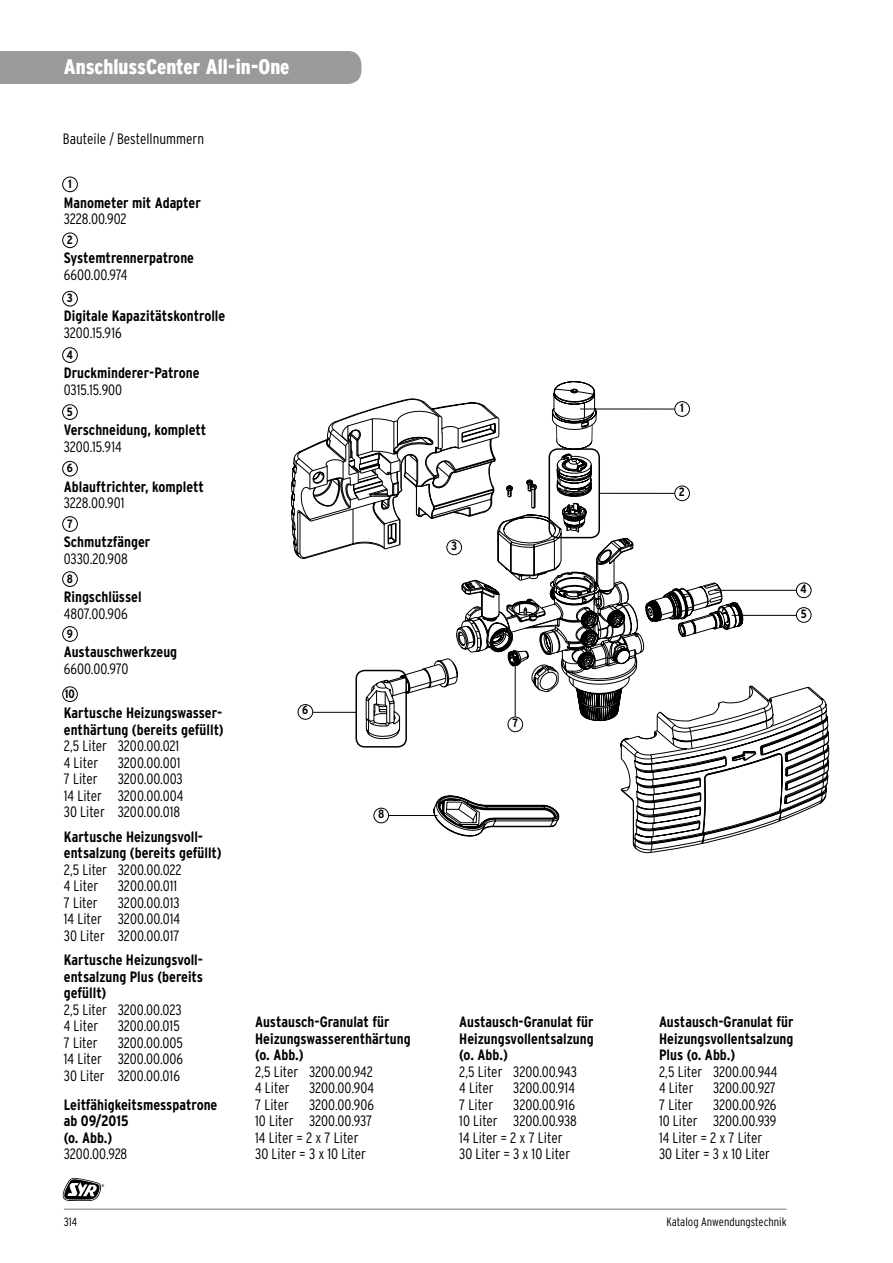
<style>
.page{position:relative;width:893px;height:1263px;background:#fff}
.page>*{position:absolute;margin:0;border:0;box-sizing:border-box;transform-origin:0 0}
.t1{font:900 condensed 21px "Interstate";color:#fff}
.t2{font:300 condensed 15px/16.5px "Interstate";color:#000}
.t3{font:700 condensed 15px/16.5px "Interstate";color:#000}
.t4{font:300 condensed 12px "Interstate";color:#000}
.t5{font:700 condensed 12px/24.6px "Interstate";color:#000}
</style>
<div class="page">
<svg style="left:63px;top:1178px;width:41px;height:23px"></svg>
<hr style="left:64px;top:1209px;width:723px;height:1px;background:#000">
<div style="left:0;top:51px;width:361px;height:33px;background:#9a9a99"></div>
<div style="left:62px;top:177px;width:16px;height:15px;border:1px solid #000;border-radius:50%"></div>
<div style="left:62px;top:233px;width:16px;height:15px;border:1px solid #000;border-radius:50%"></div>
<div style="left:62px;top:291px;width:16px;height:15px;border:1px solid #000;border-radius:50%"></div>
<div style="left:62px;top:347px;width:16px;height:16px;border:1px solid #000;border-radius:50%"></div>
<div style="left:62px;top:404px;width:16px;height:16px;border:1px solid #000;border-radius:50%"></div>
<div style="left:62px;top:461px;width:16px;height:15px;border:1px solid #000;border-radius:50%"></div>
<div style="left:62px;top:516px;width:16px;height:16px;border:1px solid #000;border-radius:50%"></div>
<div style="left:62px;top:571px;width:16px;height:16px;border:1px solid #000;border-radius:50%"></div>
<div style="left:62px;top:626px;width:16px;height:16px;border:1px solid #000;border-radius:50%"></div>
<div style="left:62px;top:686px;width:16px;height:16px;border:1px solid #000;border-radius:50%"></div>
<svg style="left:291px;top:381px;width:538px;height:472px"></svg>
<hr style="left:714px;top:590px;width:82px;height:1px;background:#000">
<hr style="left:732px;top:615px;width:64px;height:1px;background:#000">
<hr style="left:313px;top:712px;width:44px;height:1px;background:#000">
<hr style="left:389px;top:815px;width:48px;height:1px;background:#000">
<hr style="left:515px;top:661px;width:1px;height:56px;background:#000">
<h1 class="t1" style="left:64px;top:55px;width:227px">AnschlussCenter All-in-One</h1>
<p class="t2" style="left:63px;top:130px;width:143px">Bauteile / Bestellnummern</p>
<p class="t5" style="left:68px;top:171px;width:5px">1</p>
<p class="t3" style="left:64px;top:194px;width:138px">Manometer mit Adapter</p>
<p class="t2" style="left:64px;top:210px;width:64px">3228.00.902</p>
<p class="t3" style="left:64px;top:250px;width:132px">Systemtrennerpatrone</p>
<p class="t2" style="left:64px;top:266px;width:65px">6600.00.974</p>
<p class="t3" style="left:64px;top:307px;width:163px">Digitale Kapazitätskontrolle</p>
<p class="t2" style="left:64px;top:324px;width:59px">3200.15.916</p>
<p class="t3" style="left:64px;top:365px;width:137px">Druckminderer-Patrone</p>
<p class="t2" style="left:64px;top:381px;width:60px">0315.15.900</p>
<p class="t3" style="left:64px;top:421px;width:144px">Verschneidung, komplett</p>
<p class="t2" style="left:64px;top:438px;width:59px">3200.15.914</p>
<p class="t3" style="left:64px;top:478px;width:142px">Ablauftrichter, komplett</p>
<p class="t2" style="left:64px;top:494px;width:62px">3228.00.901</p>
<p class="t3" style="left:64px;top:533px;width:88px">Schmutzfänger</p>
<p class="t2" style="left:64px;top:550px;width:66px">0330.20.908</p>
<p class="t3" style="left:64px;top:588px;width:79px">Ringschlüssel</p>
<p class="t2" style="left:64px;top:605px;width:65px">4807.00.906</p>
<p class="t3" style="left:64px;top:643px;width:115px">Austauschwerkzeug</p>
<p class="t2" style="left:64px;top:660px;width:66px">6600.00.970</p>
<p class="t5" style="left:65px;top:681px;width:12px">10</p>
<p class="t5" style="left:67px;top:227px;width:8px">2</p>
<p class="t5" style="left:67px;top:286px;width:8px">3</p>
<p class="t5" style="left:67px;top:342px;width:8px">4</p>
<p class="t5" style="left:67px;top:399px;width:7px">5</p>
<p class="t5" style="left:67px;top:456px;width:8px">6</p>
<p class="t5" style="left:67px;top:511px;width:7px">7</p>
<p class="t5" style="left:67px;top:566px;width:8px">8</p>
<p class="t5" style="left:67px;top:621px;width:8px">9</p>
<p class="t3" style="left:64px;top:704px;width:161px">Kartusche Heizungswasser&shy;enthärtung (bereits gefüllt)</p>
<p class="t2" style="left:64px;top:737px;width:117px">2,5 Liter 3200.00.021<br>4 Liter</p>
<p class="t2" style="left:118px;top:754px;width:64px">3200.00.001</p>
<p class="t2" style="left:64px;top:770px;width:35px">7 Liter</p>
<p class="t2" style="left:64px;top:770px;width:121px;text-align:justify;text-indent:54px">3200.00.003<br>14 Liter 3200.00.004<br>30 Liter 3200.00.018</p>
<p class="t3" style="left:64px;top:828px;width:159px">Kartusche Heizungsvoll&shy;entsalzung (bereits gefüllt)</p>
<p class="t2" style="left:64px;top:861px;width:119px">2,5 Liter 3200.00.022<br>4 Liter</p>
<p class="t2" style="left:118px;top:877px;width:61px">3200.00.011</p>
<p class="t2" style="left:64px;top:894px;width:35px">7 Liter</p>
<p class="t2" style="left:64px;top:894px;width:118px;text-align:justify;text-indent:54px">3200.00.013<br>14 Liter 3200.00.014<br>30 Liter 3200.00.017</p>
<p class="t3" style="left:64px;top:951px;width:141px;text-align:justify">Kartusche Heizungsvoll&shy;entsalzung Plus (bereits gefüllt)</p>
<p class="t2" style="left:64px;top:1001px;width:119px">2,5 Liter 3200.00.023<br>4 Liter</p>
<p class="t2" style="left:118px;top:1017px;width:64px">3200.00.015</p>
<p class="t2" style="left:64px;top:1034px;width:35px">7 Liter</p>
<p class="t2" style="left:64px;top:1034px;width:121px;text-align:justify;text-indent:54px">3200.00.005<br>14 Liter 3200.00.006<br>30 Liter 3200.00.016</p>
<p class="t3" style="left:64px;top:1096px;width:155px">Leitfähigkeitsmesspatrone ab 09/2015<br>(o. Abb.)</p>
<p class="t2" style="left:64px;top:1146px;width:65px">3200.00.928</p>
<p class="t5" style="left:302px;top:698px;width:8px">6</p>
<p class="t5" style="left:378px;top:801px;width:8px">8</p>
<p class="t3" style="left:255px;top:1014px;width:157px">Austausch-Granulat für<br>Heizungswasserenthärtung (o. Abb.)</p>
<p class="t2" style="left:255px;top:1063px;width:119px">2,5 Liter 3200.00.942<br>4 Liter</p>
<p class="t2" style="left:309px;top:1080px;width:66px">3200.00.904</p>
<p class="t2" style="left:255px;top:1096px;width:35px">7 Liter</p>
<p class="t2" style="left:255px;top:1096px;width:120px;text-indent:54px">3200.00.906<br>10 Liter 3200.00.937<br>14 Liter = 2 x 7 Liter<br>30 Liter = 3 x 10 Liter</p>
<p class="t5" style="left:451px;top:533px;width:8px">3</p>
<p class="t5" style="left:512px;top:710px;width:7px">7</p>
<p class="t3" style="left:459px;top:1014px;width:136px;text-align:justify">Austausch-Granulat für Heizungsvollentsalzung (o. Abb.)</p>
<p class="t2" style="left:459px;top:1063px;width:119px">2,5 Liter 3200.00.943<br>4 Liter</p>
<p class="t2" style="left:513px;top:1080px;width:63px">3200.00.914</p>
<p class="t2" style="left:459px;top:1096px;width:35px">7 Liter</p>
<p class="t2" style="left:459px;top:1096px;width:119px;text-indent:54px">3200.00.916<br>10 Liter 3200.00.938<br>14 Liter = 2 x 7 Liter<br>30 Liter = 3 x 10 Liter</p>
<p class="t5" style="left:680px;top:395px;width:5px">1</p>
<p class="t5" style="left:679px;top:479px;width:8px">2</p>
<p class="t5" style="left:801px;top:576px;width:8px">4<br>5</p>
<p class="t3" style="left:659px;top:1014px;width:136px;text-align:justify">Austausch-Granulat für Heizungsvollentsalzung Plus (o. Abb.)</p>
<p class="t2" style="left:659px;top:1063px;width:120px">2,5 Liter 3200.00.944<br>4 Liter</p>
<p class="t2" style="left:713px;top:1080px;width:64px">3200.00.927</p>
<p class="t2" style="left:659px;top:1096px;width:35px">7 Liter</p>
<p class="t2" style="left:659px;top:1096px;width:119px;text-indent:54px">3200.00.926<br>10 Liter 3200.00.939<br>14 Liter = 2 x 7 Liter<br>30 Liter = 3 x 10 Liter</p>
<p class="t4" style="left:64px;top:1215px;width:15px">314</p>
<p class="t4" style="left:666px;top:1215px;width:122px">Katalog Anwendungstechnik</p>
</div>
